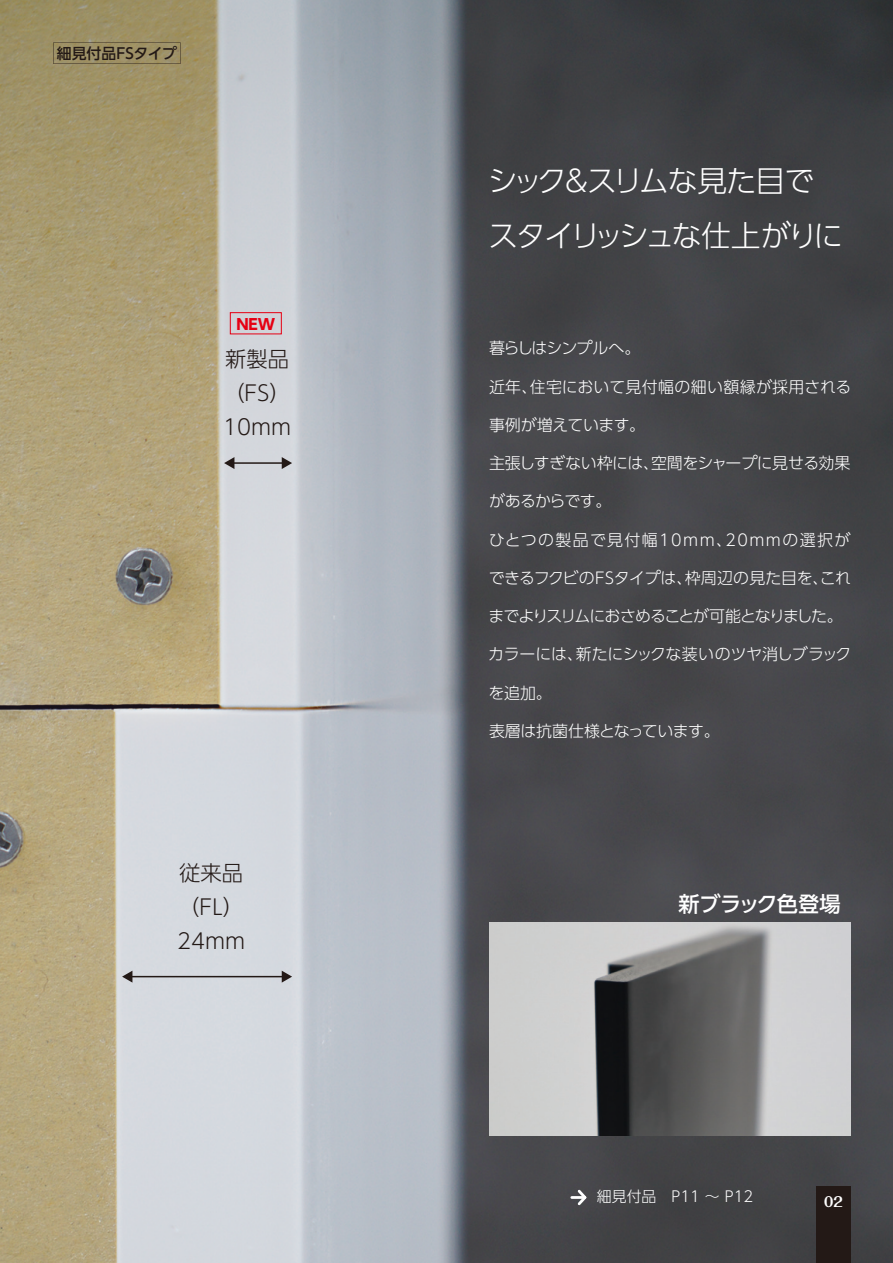
<style>
.page{position:relative;width:893px;height:1263px;background:#fff}
.page>*{position:absolute;margin:0;border:0;box-sizing:border-box;transform-origin:0 0}
.t1{font:300 29.7px/55.2px "UD Shin Go Pro";letter-spacing:-.09em;color:#fff}
.t2{font:300 21.3px/34px "UD Shin Go Pro";color:#231916;text-align:justify}
.t3{font:500 21.3px "UD Shin Go Pro";letter-spacing:-.02em;color:#fff}
.t4{font:300 15.9px "UD Shin Go Pro";letter-spacing:-.02em;color:#fff}
.t5{font:300 15.9px "UD Shin Go Pro";letter-spacing:-.075em;color:#fff}
.t6{font:300 15.9px "UD Shin Go Pro";letter-spacing:.02em;color:#fff}
.t7{font:300 15.9px "UD Shin Go Pro";letter-spacing:.09em;color:#fff}
.t8{font:300 15.9px "UD Shin Go Pro";letter-spacing:-.065em;color:#fff}
.t9{font:300 15.9px "UD Shin Go Pro";letter-spacing:-.05em;color:#fff}
.t10{font:300 14.85px "UD Shin Go Pro";color:#fff}
.t11{font:500 14.85px "UD Shin Go Pro";color:#231916}
.t12{font:700 14.85px "UD Shin Go Pro";color:#e60013}
.t13{font:700 13.5px "Folk Pro";color:#fff}
</style>
<div class="page">
<img style="left:0;top:0;width:893px;height:1263px">
<img style="left:489px;top:923px;width:361px;height:212px">
<svg style="left:572px;top:1187px;width:17px;height:21px"></svg>
<hr style="left:233px;top:462px;width:50px;height:2px;background:#231916">
<svg style="left:224px;top:457px;width:10px;height:12px"></svg>
<svg style="left:282px;top:457px;width:10px;height:12px"></svg>
<hr style="left:131px;top:976px;width:152px;height:1px;background:#231916">
<svg style="left:122px;top:971px;width:10px;height:11px"></svg>
<svg style="left:282px;top:971px;width:10px;height:11px"></svg>
<svg style="left:53px;top:43px;width:128px;height:21px;background:#9a8d63"></svg>
<div style="left:230px;top:312px;width:52px;height:22px;border:1px solid #e60013"></div>
<div style="left:816px;top:1186px;width:34px;height:77px;background:#231916"></div>
<p class="t11" style="left:57px;top:41px;width:122px">細見付品FSタイプ</p>
<p class="t12" style="left:236px;top:312px;width:40px">NEW</p>
<h2 class="t2" style="left:223px;top:341px;width:70px">新製品（FS）10mm</h2>
<h2 class="t2" style="left:177px;top:855px;width:70px">従来品（FL）24mm</h2>
<h1 class="t1" style="left:488px;top:152px;width:357px">シック＆スリムな見た目でスタイリッシュな仕上がりに</h1>
<p class="t8" style="left:489px;top:335px;width:161px">暮らしはシンプルへ。　</p>
<p class="t6" style="left:489px;top:374px;width:364px">近年、住宅において見付幅の細い額縁が採用される</p>
<p class="t4" style="left:489px;top:412px;width:158px">事例が増えています。</p>
<p class="t4" style="left:489px;top:450px;width:363px">主張しすぎない枠には、空間をシャープに見せる効果</p>
<p class="t9" style="left:489px;top:488px;width:124px">があるからです。</p>
<p class="t7" style="left:489px;top:527px;width:363px">ひとつの製品で見付幅10mm、20mmの選択が</p>
<p class="t4" style="left:489px;top:565px;width:364px">できるフクビのFSタイプは、枠周辺の見た目を、これ</p>
<p class="t5" style="left:488px;top:603px;width:356px">までよりスリムにおさめることが可能となりました。</p>
<p class="t4" style="left:488px;top:641px;width:365px">カラーには、新たにシックな装いのツヤ消しブラック</p>
<p class="t4" style="left:489px;top:680px;width:65px">を追加。</p>
<p class="t4" style="left:489px;top:718px;width:232px">表層は抗菌仕様となっています。</p>
<h2 class="t3" style="left:678px;top:887px;width:164px">新ブラック色登場</h2>
<p class="t10" style="left:597px;top:1184px;width:158px">細見付品　P11 ～ P12</p>
<p class="t13" style="left:824px;top:1190px;width:20px">02</p>
</div>
